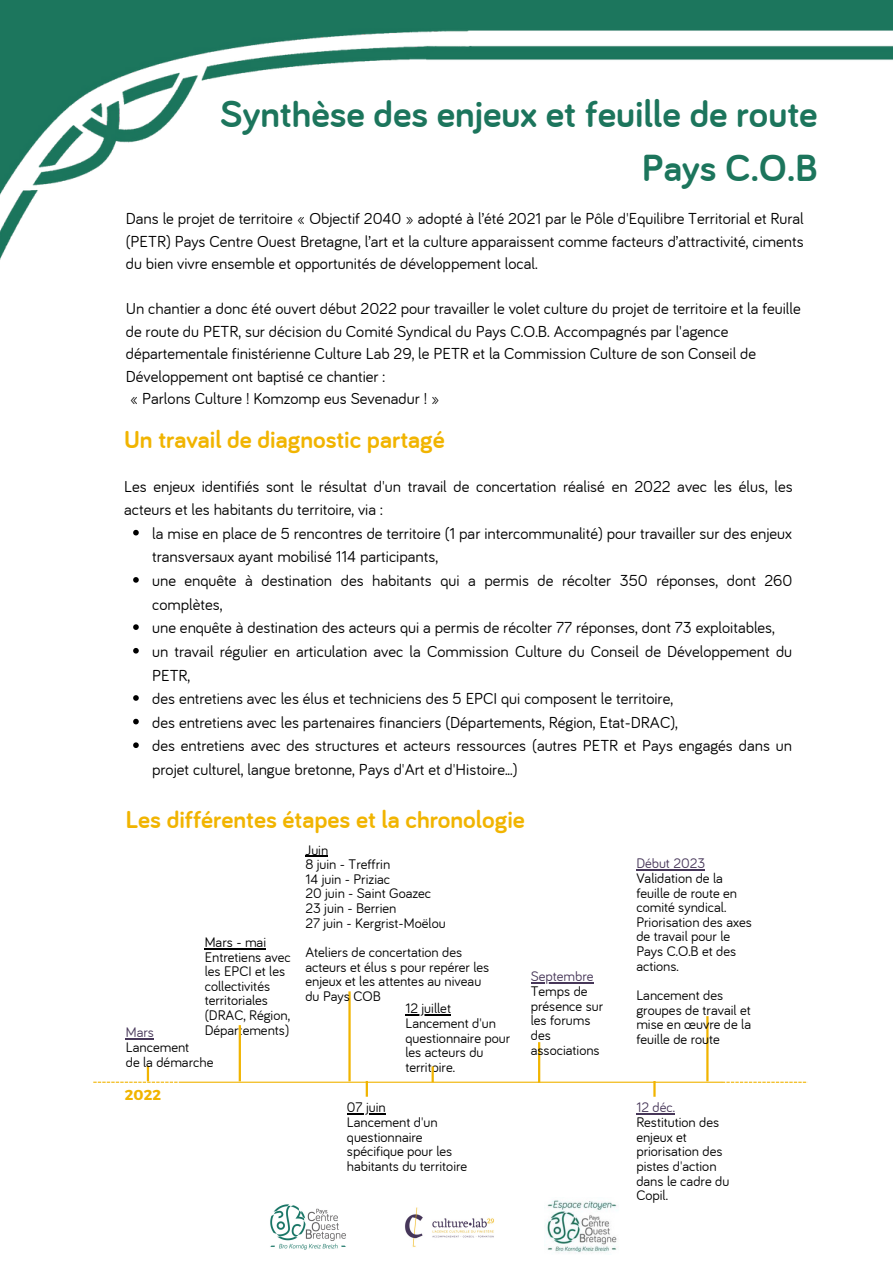
<style>
.page{position:relative;width:893px;height:1264px;background:#fff}
.page>*{position:absolute;margin:0;border:0;box-sizing:border-box;transform-origin:0 0}
.t1{font:700 39.15px "Bariol";color:#1c755c}
.t2{font:700 25.5px "Bariol";color:#f1b400}
.t3{font:16.5px/23.5px "Bariol";color:#000}
.t4{font:14.4px/14.5px "Bariol";color:#000}
.t5{font:14.4px "Bariol";color:#473759}
.t6{font:700 14.4px "Montserrat";color:#f1b400}
</style>
<div class="page">
<img style="left:0;top:0;width:892px;height:260px">
<svg style="left:133px;top:530px;width:6px;height:5px"></svg>
<svg style="left:133px;top:577px;width:6px;height:5px"></svg>
<svg style="left:133px;top:624px;width:6px;height:6px"></svg>
<svg style="left:133px;top:648px;width:6px;height:5px"></svg>
<svg style="left:133px;top:695px;width:6px;height:5px"></svg>
<svg style="left:133px;top:718px;width:6px;height:6px"></svg>
<svg style="left:133px;top:742px;width:6px;height:6px"></svg>
<img style="left:405px;top:1207px;width:89px;height:40px">
<img style="left:270px;top:1204px;width:76px;height:46px">
<img style="left:544px;top:1200px;width:73px;height:53px">
<svg style="left:126px;top:1038px;width:28px;height:1px"></svg>
<hr style="left:179px;top:1081px;width:543px;height:1px;background:#f1b400">
<svg style="left:93px;top:1065px;width:87px;height:17px"></svg>
<svg style="left:721px;top:1081px;width:86px;height:1px"></svg>
<hr style="left:347px;top:1113px;width:38px;height:1px;background:#000">
<hr style="left:205px;top:948px;width:61px;height:1px;background:#000">
<hr style="left:348px;top:991px;width:2px;height:90px;background:#f1b400">
<hr style="left:239px;top:1025px;width:2px;height:56px;background:#f1b400">
<svg style="left:305px;top:855px;width:23px;height:1px"></svg>
<hr style="left:405px;top:1014px;width:46px;height:1px;background:#000">
<hr style="left:538px;top:1042px;width:2px;height:40px;background:#f1b400">
<hr style="left:530px;top:982px;width:63px;height:1px;background:#473759">
<hr style="left:431px;top:1066px;width:3px;height:16px;background:#f1b400">
<hr style="left:636px;top:1113px;width:39px;height:1px;background:#473759">
<hr style="left:706px;top:1016px;width:2px;height:65px;background:#f1b400">
<hr style="left:636px;top:869px;width:69px;height:1px;background:#473759">
<hr style="left:365px;top:1080px;width:3px;height:16px;background:#f1b400">
<svg style="left:653px;top:1081px;width:2px;height:15px"></svg>
<p class="t1" style="left:220px;top:87px;width:599px">Synthèse des enjeux et feuille de route</p>
<p class="t1" style="left:642px;top:141px;width:177px">Pays C.O.B</p>
<p class="t3" style="left:126px;top:207px;width:679px;line-height:22.5px;text-align:justify">Dans le projet de territoire « Objectif 2040 » adopté à l’été 2021 par le Pôle d'Equilibre Territorial et Rural (PETR) Pays Centre Ouest Bretagne, l’art et la culture apparaissent comme facteurs d’attractivité, ciments du bien vivre ensemble et opportunités de développement local.</p>
<p class="t3" style="left:126px;top:297px;width:676px;line-height:22.5px">Un chantier a donc été ouvert début 2022 pour travailler le volet culture du projet de territoire et la feuille de route du PETR, sur décision du Comité Syndical du Pays C.O.B. Accompagnés par l'agence départementale finistérienne Culture Lab 29, le PETR et la Commission Culture de son Conseil de Développement ont baptisé ce chantier :</p>
<p class="t3" style="left:130px;top:386px;width:311px">« Parlons Culture ! Komzomp eus Sevenadur ! »</p>
<p class="t2" style="left:124px;top:421px;width:322px">Un travail de diagnostic partagé</p>
<p class="t3" style="left:124px;top:473px;width:670px">Les enjeux identifiés sont le résultat d'un travail de concertation réalisé en 2022 avec les élus, les acteurs et les habitants du territoire, via :</p>
<p class="t3" style="left:152px;top:521px;width:641px">la mise en place de 5 rencontres de territoire (1 par intercommunalité) pour travailler sur des enjeux transversaux ayant mobilisé 114 participants,</p>
<p class="t3" style="left:152px;top:568px;width:641px">une enquête à destination des habitants qui a permis de récolter 350 réponses, dont 260 complètes,</p>
<p class="t3" style="left:152px;top:615px;width:624px">une enquête à destination des acteurs qui a permis de récolter 77 réponses, dont 73 exploitables,</p>
<p class="t3" style="left:152px;top:639px;width:641px">un travail régulier en articulation avec la Commission Culture du Conseil de Développement du<br>PETR,</p>
<p class="t3" style="left:152px;top:686px;width:522px">des entretiens avec les élus et techniciens des 5 EPCI qui composent le territoire,</p>
<p class="t3" style="left:152px;top:710px;width:527px">des entretiens avec les partenaires financiers (Départements, Région, Etat-DRAC),</p>
<p class="t3" style="left:152px;top:733px;width:641px">des entretiens avec des structures et acteurs ressources (autres PETR et Pays engagés dans un projet culturel, langue bretonne, Pays d'Art et d'Histoire...)</p>
<p class="t2" style="left:126px;top:802px;width:400px">Les différentes étapes et la chronologie</p>
<p class="t4" style="left:205px;top:934px;width:63px">Mars - mai</p>
<p class="t4" style="left:205px;top:948px;width:88px">Entretiens avec</p>
<p class="t4" style="left:205px;top:963px;width:82px">les EPCI et les collectivités territoriales</p>
<p class="t4" style="left:205px;top:1007px;width:87px">(DRAC, Région,<br>Départements)</p>
<p class="t5" style="left:126px;top:1022px;width:30px">Mars</p>
<p class="t4" style="left:126px;top:1039px;width:65px">Lancement</p>
<p class="t4" style="left:126px;top:1053px;width:89px">de la démarche</p>
<p class="t6" style="left:125px;top:1084px;width:38px">2022</p>
<p class="t4" style="left:305px;top:842px;width:24px">Juin</p>
<p class="t4" style="left:305px;top:856px;width:86px">8 juin - Treffrin</p>
<p class="t4" style="left:305px;top:871px;width:86px">14 juin - Priziac</p>
<p class="t4" style="left:305px;top:885px;width:127px">20 juin - Saint Goazec</p>
<p class="t4" style="left:305px;top:900px;width:92px">23 juin - Berrien</p>
<p class="t4" style="left:305px;top:915px;width:142px">27 juin - Kergrist-Moëlou</p>
<p class="t4" style="left:305px;top:944px;width:185px">Ateliers de concertation des acteurs et élus s pour repérer les enjeux et les attentes au niveau du Pays COB</p>
<p class="t4" style="left:405px;top:1000px;width:47px">12 juillet</p>
<p class="t4" style="left:405px;top:1015px;width:106px">Lancement d'un questionnaire pour les acteurs du territoire.</p>
<p class="t4" style="left:347px;top:1099px;width:40px">07 juin</p>
<p class="t4" style="left:347px;top:1114px;width:122px">Lancement d'un questionnaire spécifique pour les habitants du territoire</p>
<p class="t5" style="left:530px;top:966px;width:64px">Septembre</p>
<p class="t4" style="left:530px;top:983px;width:74px">Temps de présence sur les forums des associations</p>
<p class="t5" style="left:636px;top:853px;width:70px">Début 2023</p>
<p class="t4" style="left:636px;top:870px;width:102px">Validation de la feuille de route en comité syndical.</p>
<p class="t4" style="left:636px;top:914px;width:117px">Priorisation des axes de travail pour le<br>Pays C.O.B et des actions.</p>
<p class="t4" style="left:636px;top:987px;width:116px">Lancement des groupes de travail et mise en œuvre de la feuille de route</p>
<p class="t5" style="left:636px;top:1097px;width:40px">12 déc.</p>
<p class="t4" style="left:636px;top:1114px;width:94px">Restitution des enjeux et priorisation des pistes d'action dans le cadre du<br>Copil.</p>
</div>
